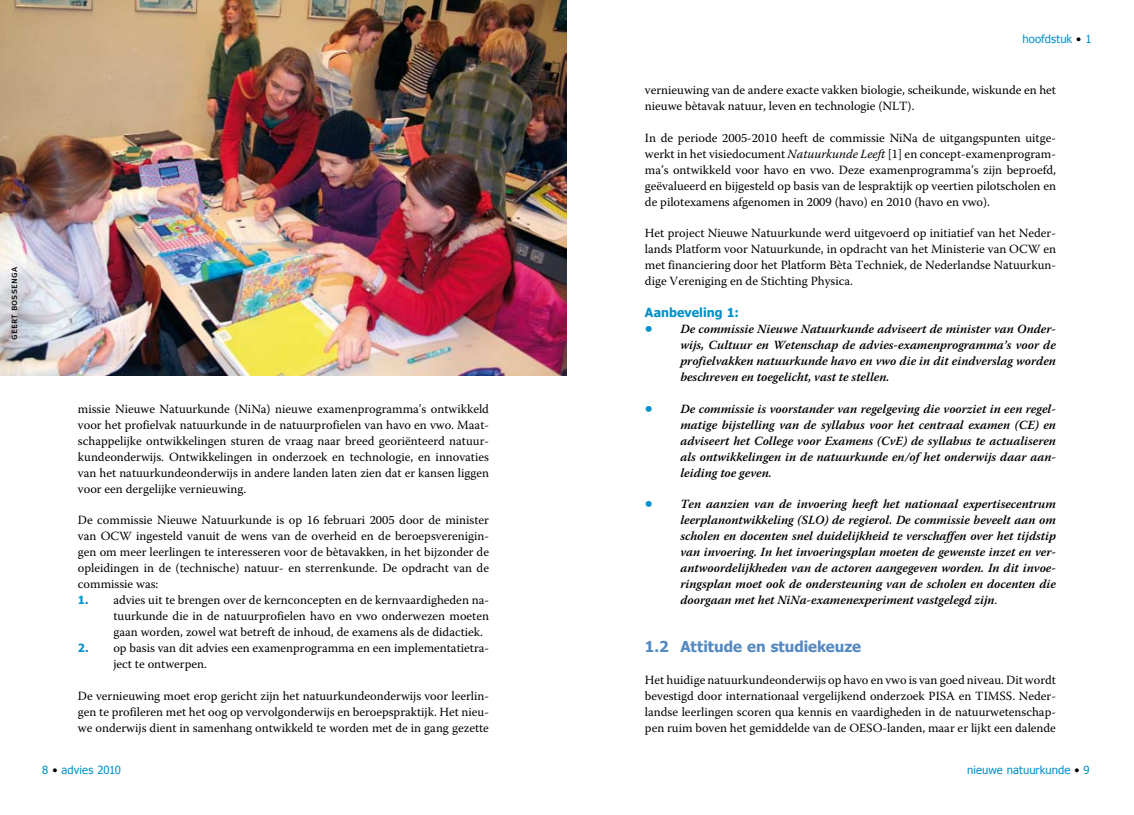
<style>
.page{position:relative;width:1134px;height:815px;background:#fff}
.page>*{position:absolute;margin:0;border:0;box-sizing:border-box;transform-origin:0 0}
.t1{font:700 15px "Tahoma";color:#5489c2}
.t2{font:12.5px/16px "Warnock Pro";color:#000;text-align:justify}
.t3{font:italic 600 12.5px/16px "Warnock Pro";color:#000;text-align:justify}
.t4{font:700 12.5px "Tahoma";color:#0090c9}
.t5{font:11.25px "Tahoma";letter-spacing:.01em;color:#0090c9}
.t6{font:700 11.25px "Tahoma";color:#0090c9}
.t7{font:10px "Meta Plus Book Caps";letter-spacing:.02em;color:#000}
.s1{color:#000}
.s2{font-style:italic}
.s3{font-weight:400;font-style:normal}
</style>
<div class="page">
<img style="left:0;top:0;width:567px;height:375px">
<p class="t7" style="left:8px;top:340px;width:75px;rotate:-90deg">geert bossenga</p>
<p class="t2" style="left:78px;top:400px;width:413px">missie Nieuwe Natuurkunde (NiNa) nieuwe examenprogramma’s ontwikkeld voor het profielvak natuurkunde in de natuurprofielen van havo en vwo. Maat&shy;schappelijke ontwikkelingen sturen de vraag naar breed georiënteerd natuur&shy;kundeonderwijs. Ontwikkelingen in onderzoek en technologie, en innovaties van het natuurkundeonderwijs in andere landen laten zien dat er kansen liggen voor een dergelijke vernieuwing.</p>
<p class="t2" style="left:78px;top:512px;width:413px">De commissie Nieuwe Natuurkunde is op 16 februari 2005 door de minister van OCW ingesteld vanuit de wens van de overheid en de beroepsverenigin&shy;gen om meer leerlingen te interesseren voor de bètavakken, in het bijzonder de opleidingen in de (technische) natuur- en sterrenkunde. De opdracht van de commissie was:</p>
<p class="t2" style="left:113px;top:592px;width:377px;text-align:left">advies uit te brengen over de kernconcepten en de kernvaardigheden na&shy;tuurkunde die in de natuurprofielen havo en vwo onderwezen moeten gaan worden, zowel wat betreft de inhoud, de examens als de didactiek. op basis van dit advies een examenprogramma en een implementatietra&shy;ject te ontwerpen.</p>
<p class="t2" style="left:78px;top:687px;width:413px">De vernieuwing moet erop gericht zijn het natuurkundeonderwijs voor leerlin&shy;gen te profileren met het oog op vervolgonderwijs en beroepspraktijk. Het nieu&shy;we onderwijs dient in samenhang ontwikkeld te worden met de in gang gezette</p>
<p class="t6" style="left:78px;top:592px;width:12px">1.</p>
<p class="t6" style="left:78px;top:640px;width:12px">2.</p>
<p class="t5" style="left:1022px;top:32px;width:61px">hoofdstuk <span class="s1">•</span></p>
<p class="t2" style="left:645px;top:82px;width:413px">vernieuwing van de andere exacte vakken biologie, scheikunde, wiskunde en het nieuwe bètavak natuur, leven en technologie (NLT).</p>
<p class="t2" style="left:645px;top:129px;width:413px">In de periode 2005-2010 heeft de commissie NiNa de uitgangspunten uitge&shy;werkt in het visiedocument <span class="s2">Natuurkunde Leeft</span> [1] en concept-examenprogram&shy;ma’s ontwikkeld voor havo en vwo. Deze examenprogramma’s zijn beproefd, geëvalueerd en bijgesteld op basis van de lespraktijk op veertien pilotscholen en de pilotexamens afgenomen in 2009 (havo) en 2010 (havo en vwo).</p>
<p class="t2" style="left:645px;top:225px;width:413px">Het project Nieuwe Natuurkunde werd uitgevoerd op initiatief van het Neder&shy;lands Platform voor Natuurkunde, in opdracht van het Ministerie van OCW en met financiering door het Platform Bèta Techniek, de Nederlandse Natuurkun&shy;dige Vereniging en de Stichting Physica.</p>
<p class="t4" style="left:645px;top:304px;width:96px">Aanbeveling 1:</p>
<p class="t3" style="left:680px;top:321px;width:377px">De commissie Nieuwe Natuurkunde adviseert de minister van Onder&shy;wijs, Cultuur en Wetenschap de advies-examenprogramma’s voor de profielvakken natuurkunde havo en vwo die in dit eindverslag worden beschreven en toegelicht, vast te stellen.</p>
<p class="t3" style="left:680px;top:400px;width:377px">De commissie is voorstander van regelgeving die voorziet in een regel&shy;matige bijstelling van de syllabus voor het centraal examen (CE) en adviseert het College voor Examens (CvE) de syllabus te actualiseren als ontwikkelingen in de natuurkunde en/of het onderwijs daar aan&shy;leiding toe geven.</p>
<p class="t3" style="left:680px;top:496px;width:377px">Ten aanzien van de invoering heeft het nationaal expertisecentrum leerplanontwikkeling (SLO) de regierol. De commissie beveelt aan om scholen en docenten snel duidelijkheid te verschaffen over het tijdstip van invoering. In het invoeringsplan moeten de gewenste inzet en ver&shy;antwoordelijkheden van de actoren aangegeven worden. In dit invoe&shy;ringsplan moet ook de ondersteuning van de scholen en docenten die doorgaan met het NiNa-examenexperiment vastgelegd zijn<span class="s3">.</span></p>
<p class="t1" style="left:645px;top:636px;width:218px">1.2 Attitude en studiekeuze</p>
<p class="t2" style="left:645px;top:672px;width:413px">Het huidige natuurkundeonderwijs op havo en vwo is van goed niveau. Dit wordt bevestigd door internationaal vergelijkend onderzoek PISA en TIMSS. Neder&shy;landse leerlingen scoren qua kennis en vaardigheden in de natuurwetenschap&shy;pen ruim boven het gemiddelde van de OESO-landen, maar er lijkt een dalende</p>
<p class="t4" style="left:645px;top:320px;width:9px">•</p>
<p class="t4" style="left:645px;top:399px;width:9px">•</p>
<p class="t4" style="left:645px;top:495px;width:9px">•</p>
<p class="t5" style="left:52px;top:762px;width:70px"><span class="s1">•</span> advies 2010</p>
<p class="t5" style="left:967px;top:762px;width:114px">nieuwe natuurkunde <span class="s1">•</span></p>
</div>
